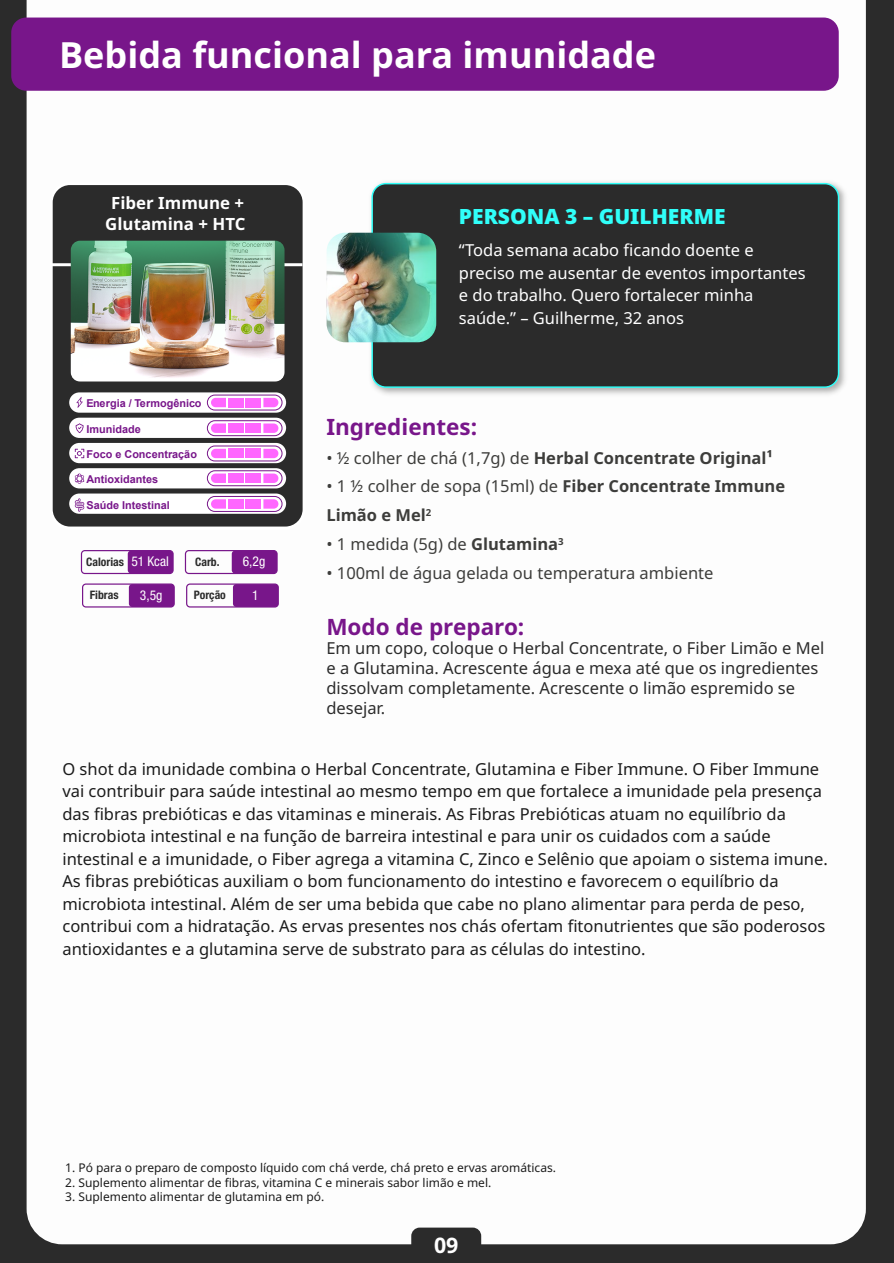
<style>
.page{position:relative;width:894px;height:1263px;background:#fff}
.page>*{position:absolute;margin:0;border:0;box-sizing:border-box;transform-origin:0 0}
.t1{font:700 36px "Noto Sans";color:#fff}
.t2{font:700 22.5px "Noto Sans";color:#78168a}
.t3{font:700 21.45px "Noto Sans";color:#fff}
.t4{font:900 21px "Noto Sans";color:#30fff9}
.t5{font:700 16.8px/20.2px "Noto Sans";color:#fff;text-align:center}
.t6{font:16.5px/22.5px "Noto Sans";color:#1b1b1b}
.t7{font:16.5px/19.8px "Noto Sans";color:#2b2b2b}
.t8{font:16.5px/22.5px "Noto Sans";color:#fff}
.t9{font:700 16.5px/28.8px "Noto Sans";color:#3d3d3b}
.t10{font:16.5px "Noto Sans";color:#3d3d3b}
.t11{font:condensed 13.5px "Helvetica Neue LT Std";color:#fff}
.t12{font:12px "Noto Sans";color:#1b1b1b}
.t13{font:700 condensed 11.7px "Helvetica Neue LT Std";color:#2b2b2b}
.t14{font:700 10.8px "Arial";color:#78168a}
.s1{font-weight:400}
.s2{font-weight:700}
</style>
<div class="page">
<div style="left:0;top:0;width:893px;height:1263px;background:#2b2b2b"></div>
<div style="left:27px;top:0;width:838px;height:1244px;background:#fdfdfd"></div>
<div style="left:129px;top:584px;width:45px;height:23px;background:#78168a;border-radius:3px"></div>
<div style="left:82px;top:583px;width:93px;height:24px;border:1px solid #78168a;border-radius:3px"></div>
<div style="left:232px;top:551px;width:45px;height:22px;background:#78168a;border-radius:3px"></div>
<div style="left:185px;top:550px;width:92px;height:24px;border:1px solid #78168a;border-radius:3px"></div>
<div style="left:128px;top:551px;width:45px;height:22px;background:#78168a;border-radius:3px"></div>
<div style="left:81px;top:550px;width:92px;height:24px;border:1px solid #78168a;border-radius:3px"></div>
<div style="left:233px;top:584px;width:45px;height:23px;background:#78168a;border-radius:3px"></div>
<div style="left:186px;top:583px;width:93px;height:24px;border:1px solid #78168a;border-radius:3px"></div>
<div style="left:411px;top:1227px;width:70px;height:34px;background:#2b2b2b;border-radius:8px"></div>
<img style="left:365px;top:177px;width:486px;height:225px">
<div style="left:372px;top:184px;width:466px;height:203px;background:#2b2b2b;border-radius:14px"></div>
<div style="left:371px;top:183px;width:467px;height:205px;border:1px solid #30fff9;border-radius:14px"></div>
<img style="left:326px;top:233px;width:110px;height:109px">
<div style="left:51px;top:184px;width:253px;height:344px;background:#2b2b2b;border-radius:19px"></div>
<div style="left:50px;top:182px;width:255px;height:347px;border:3px solid #fff;border-radius:19px"></div>
<div style="left:69px;top:392px;width:217px;height:21px;background:#fff;border-radius:10px"></div>
<div style="left:207px;top:395px;width:75px;height:15px;border:1px solid #78168a;border-radius:7px"></div>
<svg style="left:76px;top:397px;width:7px;height:11px"></svg>
<svg style="left:211px;top:398px;width:15px;height:9px"></svg>
<svg style="left:263px;top:398px;width:15px;height:9px"></svg>
<div style="left:245px;top:398px;width:16px;height:9px;background:#f6f"></div>
<div style="left:228px;top:398px;width:16px;height:9px;background:#f6f"></div>
<div style="left:69px;top:443px;width:217px;height:20px;background:#fff;border-radius:10px"></div>
<div style="left:207px;top:445px;width:75px;height:16px;border:1px solid #78168a;border-radius:7px"></div>
<svg style="left:75px;top:449px;width:9px;height:9px"></svg>
<svg style="left:211px;top:449px;width:15px;height:9px"></svg>
<svg style="left:263px;top:449px;width:15px;height:9px"></svg>
<div style="left:245px;top:449px;width:16px;height:9px;background:#f6f"></div>
<div style="left:228px;top:449px;width:16px;height:9px;background:#f6f"></div>
<div style="left:69px;top:468px;width:217px;height:20px;background:#fff;border-radius:10px"></div>
<div style="left:207px;top:470px;width:75px;height:16px;border:1px solid #78168a;border-radius:7px"></div>
<svg style="left:211px;top:473px;width:15px;height:10px"></svg>
<svg style="left:263px;top:473px;width:15px;height:10px"></svg>
<div style="left:245px;top:473px;width:16px;height:10px;background:#f6f"></div>
<div style="left:228px;top:473px;width:16px;height:10px;background:#f6f"></div>
<svg style="left:75px;top:473px;width:9px;height:11px"></svg>
<div style="left:69px;top:493px;width:217px;height:21px;background:#fff;border-radius:10px"></div>
<div style="left:207px;top:496px;width:75px;height:16px;border:1px solid #78168a;border-radius:7px"></div>
<svg style="left:75px;top:498px;width:9px;height:14px"></svg>
<svg style="left:211px;top:499px;width:15px;height:10px"></svg>
<svg style="left:263px;top:499px;width:15px;height:10px"></svg>
<div style="left:245px;top:499px;width:16px;height:10px;background:#f6f"></div>
<div style="left:228px;top:499px;width:16px;height:10px;background:#f6f"></div>
<div style="left:69px;top:418px;width:217px;height:20px;background:#fff;border-radius:10px"></div>
<div style="left:207px;top:420px;width:75px;height:16px;border:1px solid #78168a;border-radius:7px"></div>
<svg style="left:76px;top:423px;width:8px;height:10px"></svg>
<svg style="left:211px;top:423px;width:15px;height:10px"></svg>
<svg style="left:263px;top:423px;width:15px;height:10px"></svg>
<div style="left:245px;top:423px;width:16px;height:10px;background:#f6f"></div>
<div style="left:228px;top:423px;width:16px;height:10px;background:#f6f"></div>
<hr style="left:51px;top:263px;width:251px;height:3px;background:#fff">
<img style="left:71px;top:241px;width:213px;height:141px">
<div style="left:11px;top:18px;width:827px;height:73px;background:#78168a;border-radius:15px"></div>
<h1 class="t1" style="left:59px;top:35px;width:598px">Bebida funcional para imunidade</h1>
<p class="t5" style="left:105px;top:193px;width:142px">Fiber Immune +<br>Glutamina + HTC</p>
<p class="t14" style="left:86px;top:396px;width:117px">Energia / Termogênico</p>
<p class="t14" style="left:86px;top:421px;width:56px">Imunidade</p>
<p class="t14" style="left:86px;top:447px;width:112px">Foco e Concentração</p>
<p class="t14" style="left:86px;top:471px;width:73px">Antioxidantes</p>
<p class="t14" style="left:86px;top:497px;width:85px">Saúde Intestinal</p>
<p class="t11" style="left:131px;top:554px;width:39px">51 Kcal</p>
<p class="t11" style="left:243px;top:554px;width:24px">6,2g</p>
<p class="t11" style="left:140px;top:587px;width:24px">3,5g</p>
<p class="t13" style="left:194px;top:588px;width:33px">Porção</p>
<p class="t11" style="left:252px;top:587px;width:8px">1</p>
<p class="t13" style="left:86px;top:554px;width:39px">Calorias</p>
<p class="t13" style="left:195px;top:554px;width:26px">Carb.</p>
<p class="t13" style="left:90px;top:588px;width:30px">Fibras</p>
<p class="t4" style="left:458px;top:204px;width:268px">PERSONA 3 – GUILHERME</p>
<p class="t8" style="left:458px;top:239px;width:348px">“Toda semana acabo ficando doente e preciso me ausentar de eventos importantes e do trabalho. Quero fortalecer minha saúde.” – Guilherme, 32 anos</p>
<h2 class="t2" style="left:326px;top:414px;width:152px">Ingredientes:</h2>
<p class="t9" style="left:326px;top:443px;width:448px"><span class="s1">• ½ colher de chá (1,7g) de</span> Herbal Concentrate Original¹</p>
<p class="t9" style="left:326px;top:472px;width:460px"><span class="s1">• 1 ½ colher de sopa (15ml) de</span> Fiber Concentrate Immune<br>Limão e Mel<sup>2</sup></p>
<p class="t10" style="left:326px;top:535px;width:239px">• 1 medida (5g) de <span class="s2">Glutamina</span><sup>3</sup></p>
<p class="t10" style="left:326px;top:563px;width:388px">• 100ml de água gelada ou temperatura ambiente</p>
<h2 class="t2" style="left:326px;top:614px;width:199px">Modo de preparo:</h2>
<p class="t7" style="left:326px;top:639px;width:499px">Em um copo, coloque o Herbal Concentrate, o Fiber Limão e Mel e a Glutamina. Acrescente água e mexa até que os ingredientes dissolvam completamente. Acrescente o limão espremido se desejar.</p>
<p class="t6" style="left:62px;top:757px;width:766px">O shot da imunidade combina o Herbal Concentrate, Glutamina e Fiber Immune. O Fiber Immune vai contribuir para saúde intestinal ao mesmo tempo em que fortalece a imunidade pela presença das fibras prebióticas e das vitaminas e minerais. As Fibras Prebióticas atuam no equilíbrio da microbiota intestinal e na função de barreira intestinal e para unir os cuidados com a saúde intestinal e a imunidade, o Fiber agrega a vitamina C, Zinco e Selênio que apoiam o sistema imune.<br>As fibras prebióticas auxiliam o bom funcionamento do intestino e favorecem o equilíbrio da microbiota intestinal. Além de ser uma bebida que cabe no plano alimentar para perda de peso, contribui com a hidratação. As ervas presentes nos chás ofertam fitonutrientes que são poderosos antioxidantes e a glutamina serve de substrato para as células do intestino.</p>
<p class="t12" style="left:65px;top:1161px;width:492px">1. Pó para o preparo de composto líquido com chá verde, chá preto e ervas aromáticas.</p>
<p class="t12" style="left:65px;top:1175px;width:427px">2. Suplemento alimentar de fibras, vitamina C e minerais sabor limão e mel.</p>
<p class="t12" style="left:65px;top:1190px;width:260px">3. Suplemento alimentar de glutamina em pó.</p>
<h3 class="t3" style="left:434px;top:1233px;width:26px">09</h3>
</div>
